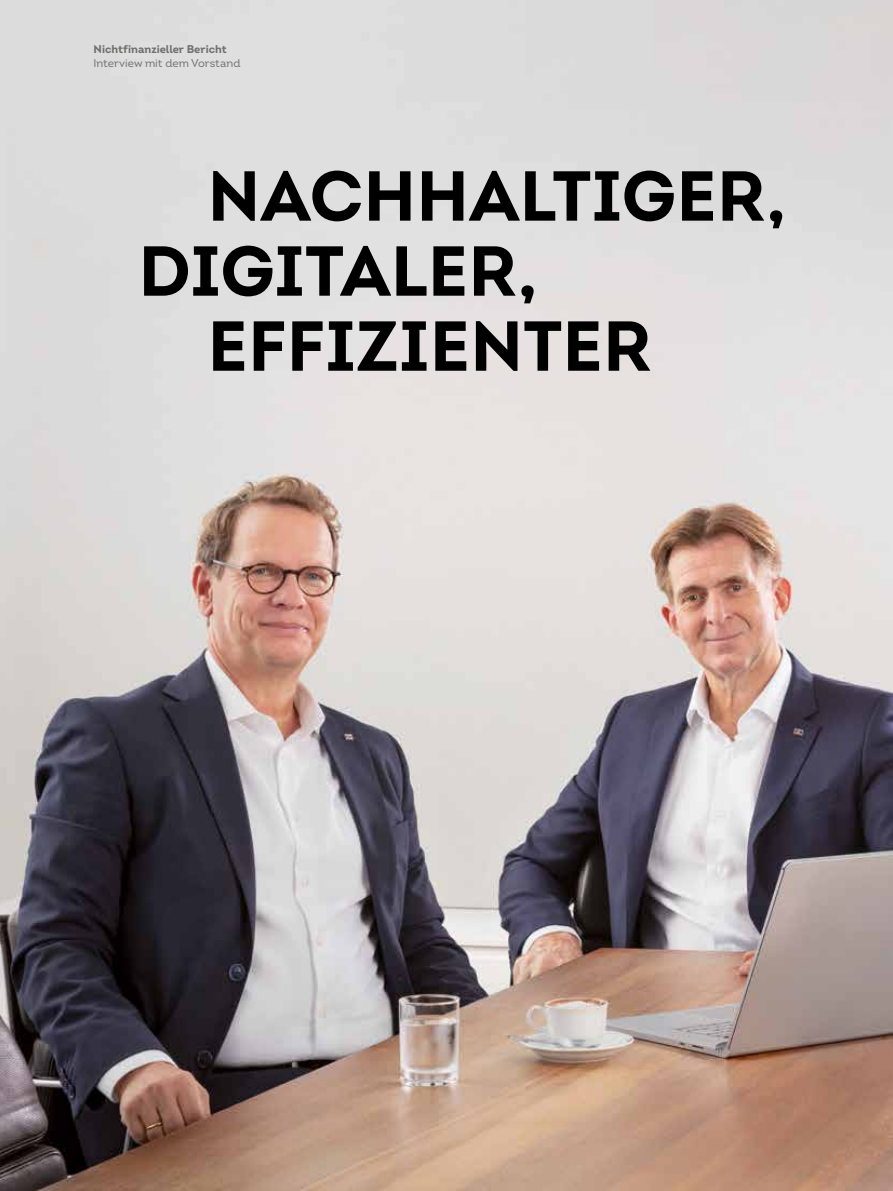
<style>
.page{position:relative;width:893px;height:1191px;background:#fff}
.page>*{position:absolute;margin:0;border:0;box-sizing:border-box;transform-origin:0 0}
.t1{font:70.5px "Intro Bold Alt";color:#000}
.t2{font:700 11.25px "Intro";color:#6f6f6e}
.t3{font:11.25px "Intro";color:#6f6f6e}
</style>
<div class="page">
<img style="left:0;top:0;width:893px;height:1191px">
<p class="t2" style="left:94px;top:42px;width:135px">Nichtfinanzieller Bericht</p>
<p class="t3" style="left:94px;top:56px;width:148px">Interview mit dem Vorstand</p>
<p class="t1" style="left:207px;top:152px;width:580px">NACHHALTIGER,</p>
<p class="t1" style="left:138px;top:227px;width:401px">DIGITALER,</p>
<p class="t1" style="left:207px;top:302px;width:446px">EFFIZIENTER</p>
</div>
